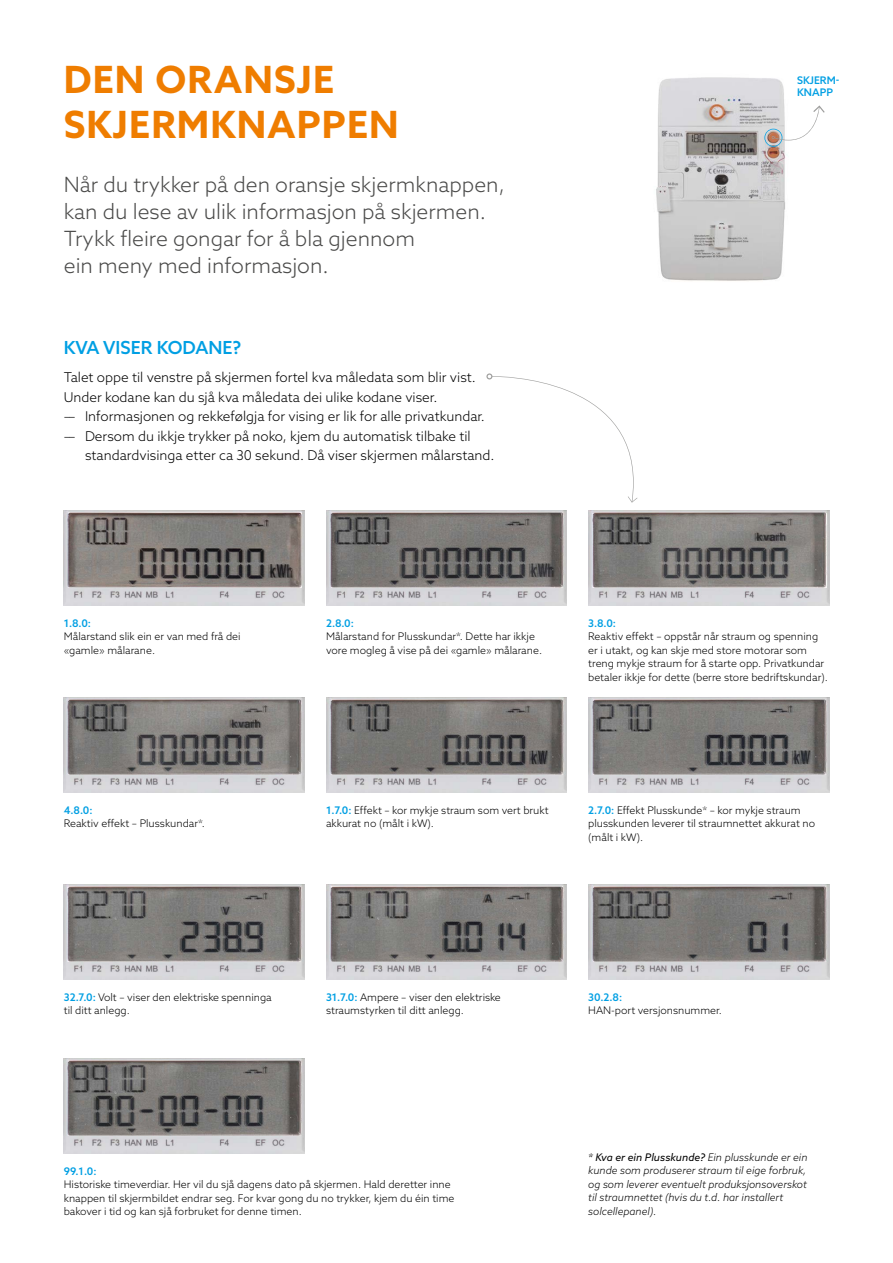
<style>
.page{position:relative;width:893px;height:1263px;background:#fff}
.page>*{position:absolute;margin:0;border:0;box-sizing:border-box;transform-origin:0 0}
.t1{font:700 37.5px/45px "Azo Sans";letter-spacing:.03em;color:#ef7d00}
.t2{font:300 21px/27px "Azo Sans";color:#4a4a49}
.t3{font:500 18px "Azo Sans";color:#009fe3}
.t4{font:300 13.5px/19.5px "Azo Sans";color:#000}
.t5{font:300 10.5px/13.5px "Azo Sans";color:#000}
.t6{font:italic 300 10.5px/13.5px "Azo Sans";color:#000}
.t7{font:500 10.5px/12px "Azo Sans";color:#009fe3}
.s1{font-weight:500;color:#009fe3}
.s2{font-weight:400}
</style>
<div class="page">
<img style="left:656px;top:77px;width:131px;height:204px">
<img style="left:64px;top:510px;width:241px;height:96px">
<img style="left:326px;top:510px;width:241px;height:96px">
<img style="left:588px;top:510px;width:241px;height:96px">
<img style="left:64px;top:697px;width:241px;height:96px">
<img style="left:326px;top:697px;width:241px;height:96px">
<img style="left:588px;top:697px;width:241px;height:96px">
<img style="left:64px;top:884px;width:241px;height:96px">
<img style="left:64px;top:1058px;width:241px;height:95px">
<img style="left:326px;top:884px;width:241px;height:96px">
<img style="left:588px;top:884px;width:241px;height:96px">
<svg style="left:486px;top:373px;width:151px;height:130px"></svg>
<svg style="left:764px;top:105px;width:61px;height:42px"></svg>
<h1 class="t1" style="left:64px;top:57px;width:336px">DEN ORANSJE<br>SKJERMKNAPPEN</h1>
<h2 class="t2" style="left:64px;top:171px;width:443px">Når du trykker på den oransje skjermknappen, kan du lese av ulik informasjon på skjermen.<br>Trykk fleire gongar for å bla gjennom<br>ein meny med informasjon.</h2>
<h3 class="t3" style="left:64px;top:336px;width:179px">KVA VISER KODANE?</h3>
<p class="t4" style="left:64px;top:368px;width:423px">Talet oppe til venstre på skjermen fortel kva måledata som blir vist.<br>Under kodane kan du sjå kva måledata dei ulike kodane viser.<br>–– Informasjonen og rekkefølgja for vising er lik for alle privatkundar. –– Dersom du ikkje trykker på noko, kjem du automatisk tilbake til</p>
<p class="t4" style="left:85px;top:446px;width:411px">standardvisinga etter ca 30 sekund. Då viser skjermen målarstand.</p>
<p class="t7" style="left:797px;top:74px;width:44px">SKJERM-<br>KNAPP</p>
<p class="t7" style="left:64px;top:617px;width:29px">1.8.0:</p>
<p class="t5" style="left:64px;top:630px;width:178px">Målarstand slik ein er van med frå dei «gamle» målarane.</p>
<p class="t7" style="left:326px;top:617px;width:29px">2.8.0:</p>
<p class="t5" style="left:326px;top:630px;width:218px">Målarstand for Plusskundar*. Dette har ikkje vore mogleg å vise på dei «gamle» målarane.</p>
<p class="t7" style="left:588px;top:617px;width:29px">3.8.0:</p>
<p class="t5" style="left:588px;top:630px;width:241px">Reaktiv effekt – oppstår når straum og spenning er i utakt, og kan skje med store motorar som treng mykje straum for å starte opp. Privatkundar betaler ikkje for dette (berre store bedriftskundar).</p>
<p class="t7" style="left:64px;top:804px;width:30px">4.8.0:</p>
<p class="t5" style="left:64px;top:817px;width:143px">Reaktiv effekt – Plusskundar*.</p>
<p class="t5" style="left:326px;top:803px;width:224px"><span class="s1">1.7.0:</span> Effekt – kor mykje straum som vert brukt akkurat no (målt i kW).</p>
<p class="t5" style="left:588px;top:803px;width:228px"><span class="s1">2.7.0:</span> Effekt Plusskunde* – kor mykje straum plusskunden leverer til straumnettet akkurat no (målt i kW).</p>
<p class="t5" style="left:64px;top:990px;width:209px"><span class="s1">32.7.0:</span> Volt – viser den elektriske spenninga til ditt anlegg.</p>
<p class="t5" style="left:326px;top:990px;width:176px"><span class="s1">31.7.0:</span> Ampere – viser den elektriske straumstyrken til ditt anlegg.</p>
<p class="t7" style="left:588px;top:991px;width:35px">30.2.8:</p>
<p class="t5" style="left:588px;top:1004px;width:135px">HAN-port versjonsnummer.</p>
<p class="t7" style="left:64px;top:1165px;width:34px">99.1.0:</p>
<p class="t5" style="left:64px;top:1177px;width:392px">Historiske timeverdiar. Her vil du sjå dagens dato på skjermen. Hald deretter inne knappen til skjermbildet endrar seg. For kvar gong du no trykker, kjem du éin time bakover i tid og kan sjå forbruket for denne timen.</p>
<p class="t6" style="left:588px;top:1150px;width:221px"><span class="s2">* Kva er ein Plusskunde?</span> Ein plusskunde er ein kunde som produserer straum til eige forbruk, og som leverer eventuelt produksjonsoverskot til straumnettet (hvis du t.d. har installert solcellepanel).</p>
</div>
